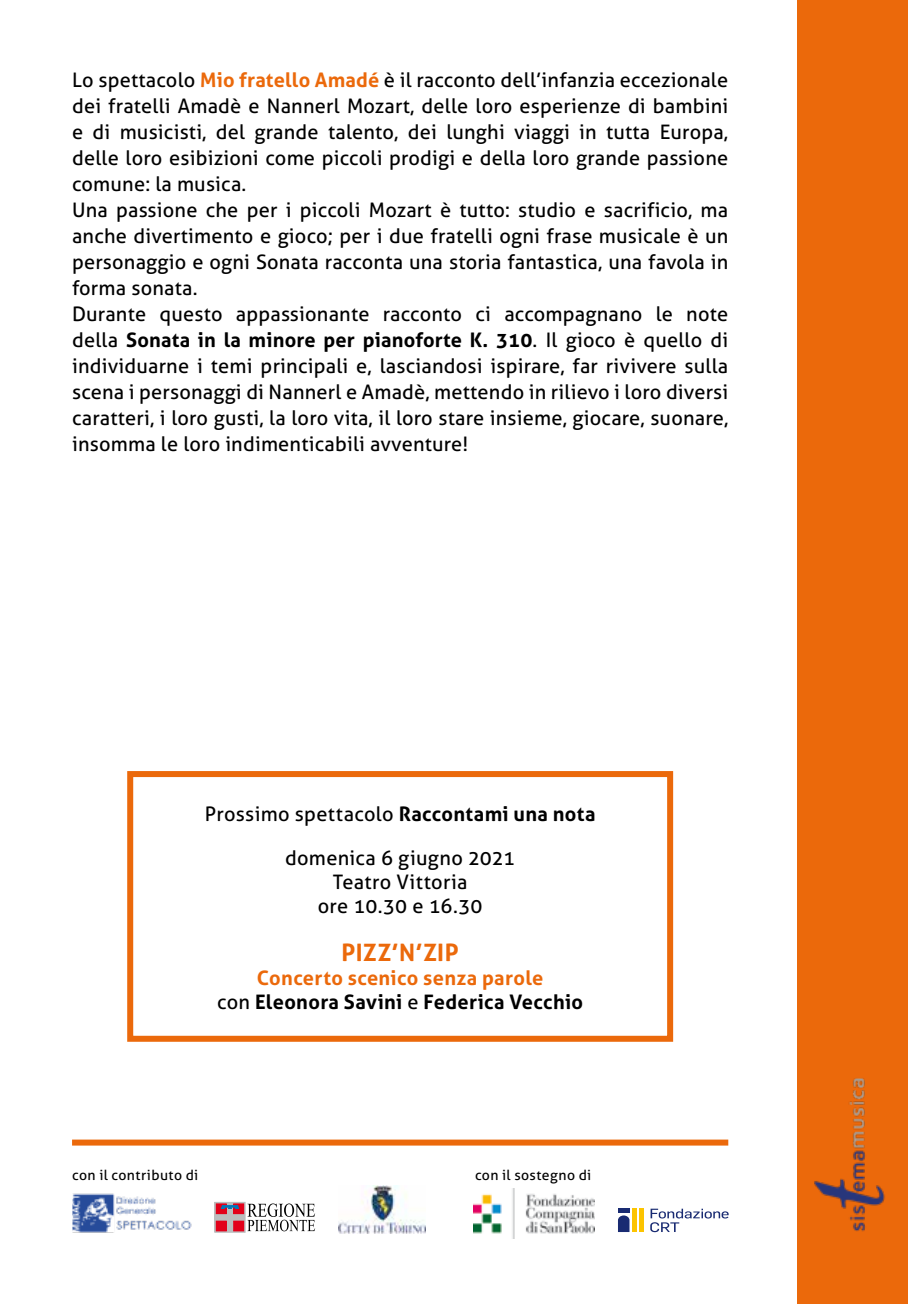
<style>
.page{position:relative;width:908px;height:1304px;background:#fff}
.page>*{position:absolute;margin:0;border:0;box-sizing:border-box;transform-origin:0 0}
.t1{font:700 24px "Aller";letter-spacing:.015em;color:#eb690b}
.t2{font:20px/26px "Aller";letter-spacing:.01em;color:#000}
.t3{font:700 20px/24px "Aller";letter-spacing:.015em;color:#000;text-align:center}
.t4{font:14px "Aller";letter-spacing:.03em;color:#000}
.s1{font-weight:700;color:#eb690b}
.s2{font-weight:700}
.s3{color:#eb690b}
.s4{font-weight:400}
</style>
<div class="page">
<div style="left:797px;top:0;width:110px;height:1304px;background:#eb690b"></div>
<div style="left:72px;top:1140px;width:656px;height:6px;background:#eb690b"></div>
<div style="left:127px;top:771px;width:545px;height:271px;border:6px solid #eb690b"></div>
<img style="left:814px;top:1078px;width:71px;height:154px">
<svg style="left:247px;top:1203px;width:68px;height:28px"></svg>
<svg style="left:216px;top:1204px;width:27px;height:27px"></svg>
<div style="left:214px;top:1202px;width:31px;height:31px;border:1px solid #bbbdbe"></div>
<div style="left:233px;top:1221px;width:10px;height:10px;background:#e2001a"></div>
<div style="left:233px;top:1221px;width:11px;height:10px;border:1px solid #e2001a"></div>
<div style="left:216px;top:1221px;width:10px;height:10px;background:#e2001a"></div>
<div style="left:216px;top:1204px;width:10px;height:10px;background:#e2001a"></div>
<div style="left:233px;top:1204px;width:10px;height:10px;background:#e2001a"></div>
<div style="left:233px;top:1204px;width:11px;height:10px;border:1px solid #e2001a"></div>
<svg style="left:221px;top:1205px;width:18px;height:4px"></svg>
<img style="left:338px;top:1186px;width:87px;height:48px">
<hr style="left:632px;top:1208px;width:4px;height:24px;background:#fcc400">
<hr style="left:639px;top:1208px;width:4px;height:24px;background:#fcc400">
<svg style="left:618px;top:1215px;width:11px;height:17px"></svg>
<div style="left:617px;top:1208px;width:12px;height:5px;background:#192b72"></div>
<svg style="left:650px;top:1209px;width:78px;height:23px"></svg>
<img style="left:473px;top:1188px;width:121px;height:51px">
<img style="left:72px;top:1193px;width:120px;height:40px">
<p class="t2" style="left:72px;top:67px;width:657px">Lo spettacolo <span class="s1">Mio fratello Amadé</span> è il racconto dell’infanzia eccezionale dei fratelli Amadè e Nannerl Mozart, delle loro esperienze di bambini e di musicisti, del grande talento, dei lunghi viaggi in tutta Europa, delle loro esibizioni come piccoli prodigi e della loro grande passione comune: la musica.<br>Una passione che per i piccoli Mozart è tutto: studio e sacrificio, ma anche divertimento e gioco; per i due fratelli ogni frase musicale è un personaggio e ogni Sonata racconta una storia fantastica, una favola in forma sonata.<br>Durante questo appassionante racconto ci accompagnano le note della <span class="s2">Sonata in la minore per pianoforte K. 310</span>. Il gioco è quello di individuarne i temi principali e, lasciandosi ispirare, far rivivere sulla scena i personaggi di Nannerl e Amadè, mettendo in rilievo i loro diversi caratteri, i loro gusti, la loro vita, il loro stare insieme, giocare, suonare, insomma le loro indimenticabili avventure!</p>
<p class="t2" style="left:205px;top:800px;width:392px">Prossimo spettacolo <span class="s2">Raccontami una nota</span></p>
<p class="t2" style="left:285px;top:845px;width:231px;line-height:24px;text-align:center">domenica 6 giugno 2021<br>Teatro Vittoria<br>ore 10.30 e 16.30</p>
<p class="t1" style="left:341px;top:937px;width:118px">PIZZ’N’ZIP</p>
<p class="t3" style="left:217px;top:965px;width:367px"><span class="s3">Concerto scenico senza parole<br></span><span class="s4">con</span> Eleonora Savini <span class="s4">e</span> Federica Vecchio</p>
<p class="t4" style="left:72px;top:1166px;width:127px">con il contributo di</p>
<p class="t4" style="left:475px;top:1166px;width:118px">con il sostegno di</p>
</div>
